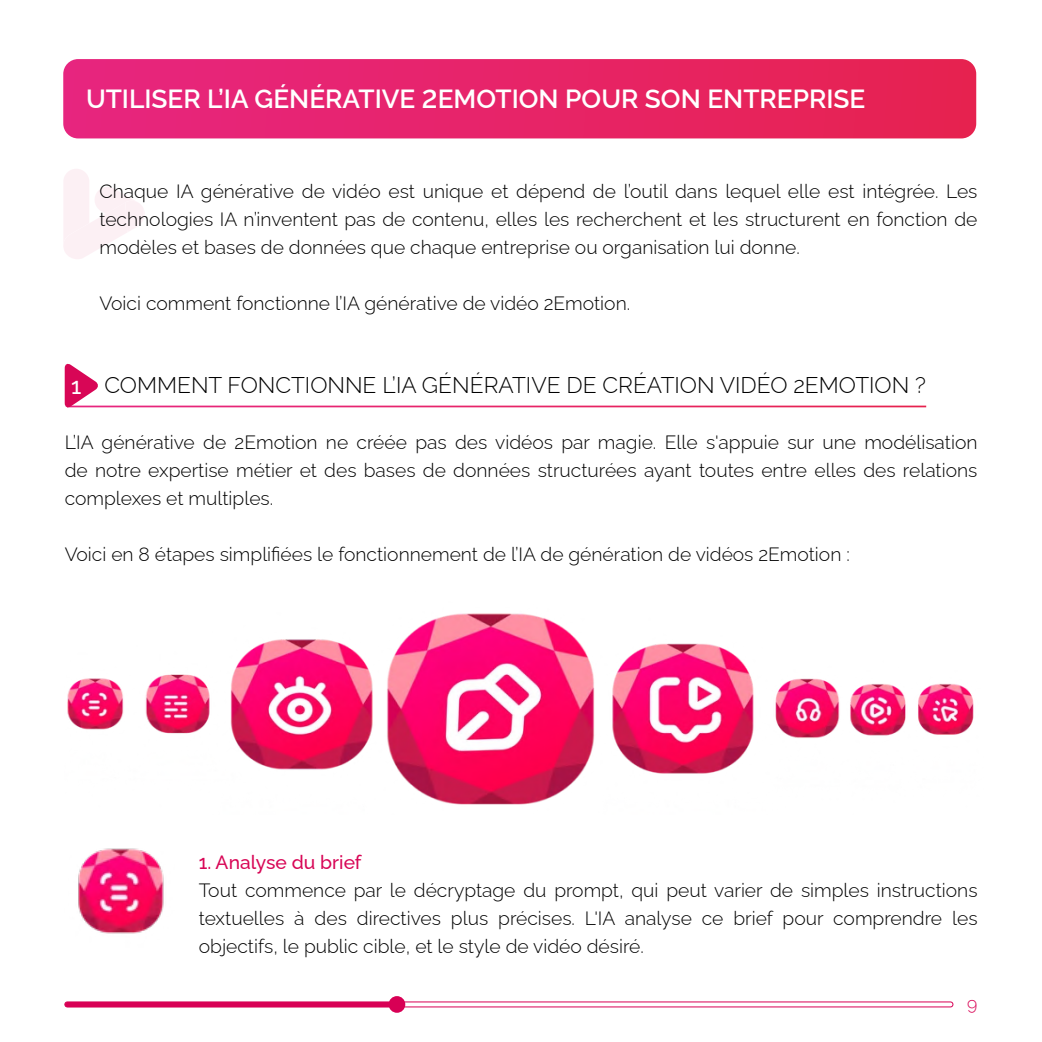
<style>
.page{position:relative;width:1042px;height:1042px;background:#fff}
.page>*{position:absolute;margin:0;border:0;box-sizing:border-box;transform-origin:0 0}
.t1{font:600 26.25px "Raleway";color:#fff}
.t2{font:300 22.75px "Raleway";color:#000}
.t3{font:500 22.75px "Raleway";color:#fff}
.t4{font:300 19.25px/28px "Raleway";color:#000;text-align:justify}
.t5{font:500 19.25px "Raleway";color:#d80656}
.t6{font:300 17.5px "Raleway";color:#d80656}
</style>
<div class="page">
<div style="left:65px;top:1001px;width:888px;height:6px;border:1px solid #d80055;border-radius:2px"></div>
<div style="left:65px;top:1002px;width:332px;height:5px;background:#d80055;border-radius:3px"></div>
<div style="left:389px;top:996px;width:16px;height:17px;background:#d80055;border-radius:50%"></div>
<svg style="left:63px;top:59px;width:913px;height:79px;background:#e62468"></svg>
<svg style="left:63px;top:169px;width:82px;height:90px"></svg>
<svg style="left:65px;top:363px;width:34px;height:45px"></svg>
<img style="left:78px;top:848px;width:86px;height:86px">
<img style="left:67px;top:613px;width:907px;height:192px">
<h1 class="t1" style="left:86px;top:78px;width:781px">UTILISER L’IA GÉNÉRATIVE 2EMOTION POUR SON ENTREPRISE</h1>
<p class="t4" style="left:99px;top:175px;width:879px">Chaque IA générative de vidéo est unique et dépend de l’outil dans lequel elle est intégrée. Les technologies IA n’inventent pas de contenu, elles les recherchent et les structurent en fonction de modèles et bases de données que chaque entreprise ou organisation lui donne.</p>
<p class="t4" style="left:99px;top:287px;width:532px">Voici comment fonctionne l’IA générative de vidéo 2Emotion.</p>
<p class="t3" style="left:71px;top:367px;width:12px">1</p>
<p class="t2" style="left:104px;top:367px;width:823px">COMMENT FONCTIONNE L’IA GÉNÉRATIVE DE CRÉATION VIDÉO 2EMOTION ?</p>
<p class="t4" style="left:65px;top:426px;width:914px">L’IA générative de 2Emotion ne créée pas des vidéos par magie. Elle s'appuie sur une modélisation de notre expertise métier et des bases de données structurées ayant toutes entre elles des relations complexes et multiples.</p>
<p class="t4" style="left:65px;top:538px;width:786px">Voici en 8 étapes simplifiées le fonctionnement de l’IA de génération de vidéos 2Emotion :</p>
<p class="t5" style="left:199px;top:846px;width:164px">1. Analyse du brief</p>
<p class="t4" style="left:199px;top:874px;width:780px">Tout commence par le décryptage du prompt, qui peut varier de simples instructions textuelles à des directives plus précises. L'IA analyse ce brief pour comprendre les objectifs, le public cible, et le style de vidéo désiré.</p>
<p class="t6" style="left:967px;top:990px;width:12px">9</p>
</div>
